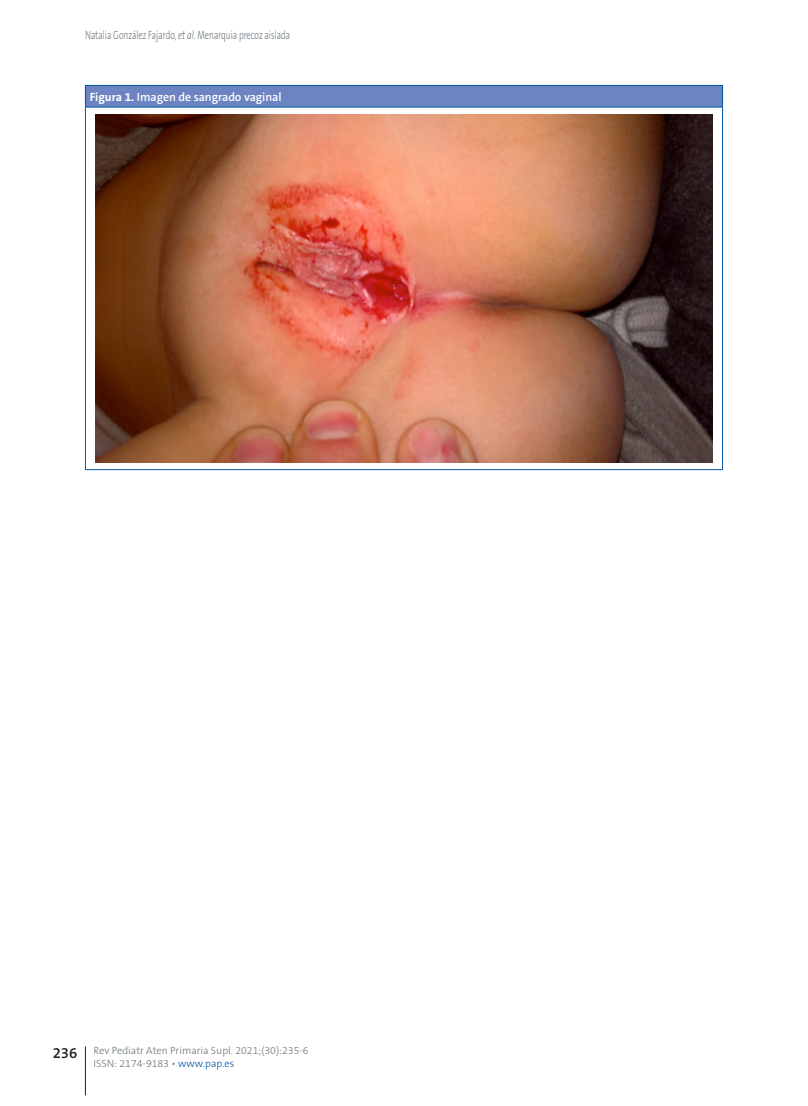
<style>
.page{position:relative;width:808px;height:1106px;background:#fff}
.page>*{position:absolute;margin:0;border:0;box-sizing:border-box;transform-origin:0 0}
.t1{font:600 15px "The Sans B Plus W6";color:#231f20}
.t2{font:300 12px "The Sans B Plus W3";color:#6a747b;scale:.7 1}
.titulo_tabla{font:600 12px "The Sans C5";letter-spacing:-.005em;color:#fff}
.t3{font:300 10.5px/13.2px "The Sans B Plus W3";color:#6a747b}
.s1{font-style:italic}
.s2{font-family:"The Sans B Plus W7";font-weight:700}
.s3{color:#0155a5}
</style>
<div class="page">
<hr style="left:85px;top:1046px;width:1px;height:49px;background:#231f20">
<div style="left:85px;top:85px;width:637px;height:22px;background:#6c84c1"></div>
<svg style="left:85px;top:86px;width:1px;height:21px"></svg>
<svg style="left:722px;top:86px;width:1px;height:21px"></svg>
<hr style="left:85px;top:85px;width:638px;height:1px;background:#0155a5">
<hr style="left:85px;top:107px;width:1px;height:362px;background:#0155a5">
<hr style="left:722px;top:107px;width:1px;height:362px;background:#0155a5">
<hr style="left:85px;top:107px;width:638px;height:1px;background:#0155a5">
<hr style="left:85px;top:469px;width:638px;height:1px;background:#0155a5">
<img style="left:95px;top:114px;width:617px;height:348px">
<p class="t2" style="left:85px;top:27px;width:295px">Natalia González Fajardo, <span class="s1">et al</span>. Menarquia precoz aislada</p>
<p class="titulo_tabla" style="left:90px;top:89px;width:193px"><span class="s2">Figura 1.</span> Imagen de sangrado vaginal</p>
<p class="t1" style="left:53px;top:1042px;width:26px">236</p>
<p class="t3" style="left:93px;top:1043px;width:217px">Rev Pediatr Aten Primaria Supl. 2021;(30):235-6<br>ISSN: 2174-9183 • <span class="s3">www.pap.es</span></p>
</div>
